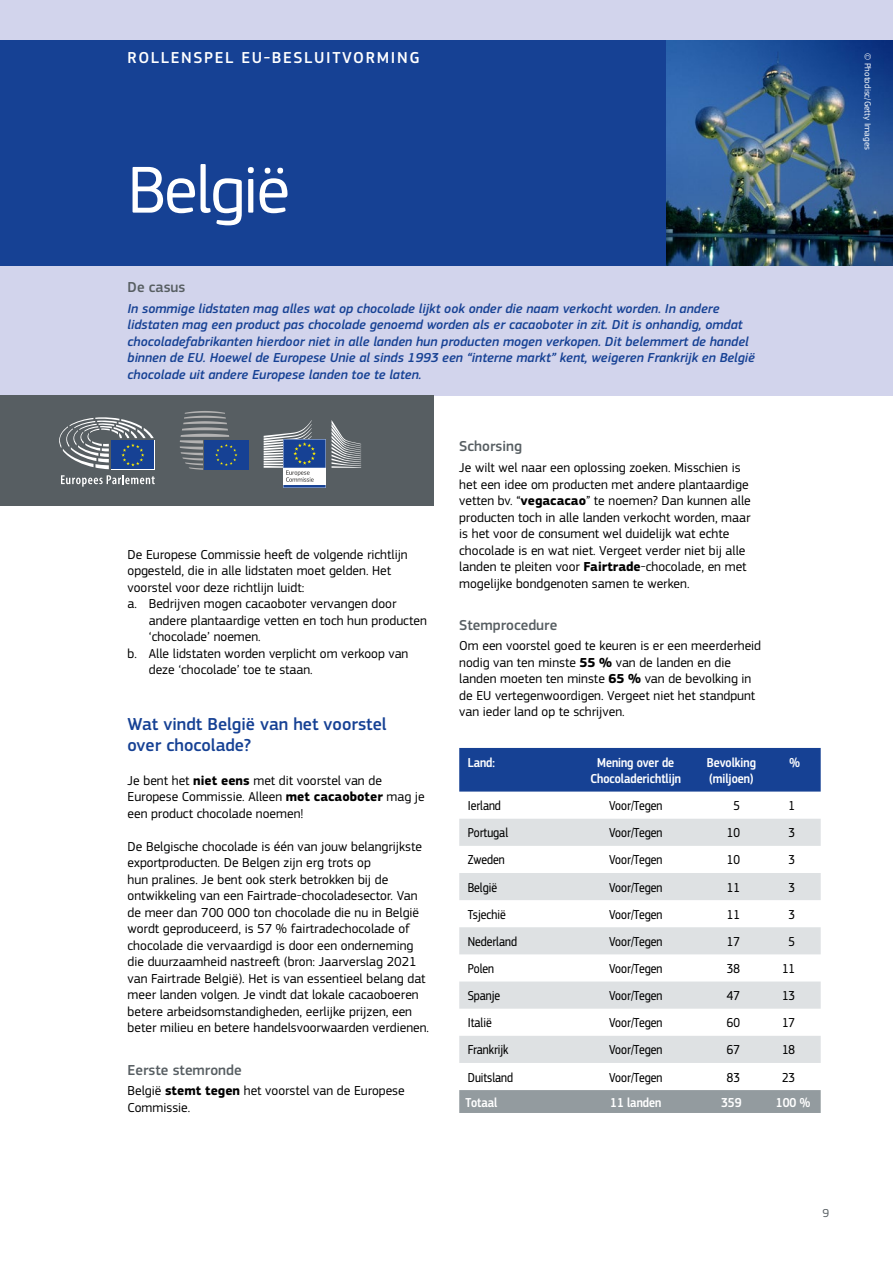
<style>
.page{position:relative;width:893px;height:1263px;background:#fff}
.page>*{position:absolute;margin:0;border:0;box-sizing:border-box;transform-origin:0 0}
.title_1_neg{font:69px "EC Square Sans Pro";letter-spacing:-.03em;color:#fff}
.title_3{font:500 18px/21.6px "EC Square Sans Pro";color:#164194}
.title_6{font:500 16.5px "EC Square Sans Pro";letter-spacing:.1em;color:#fff}
.title_4{font:500 15px "EC Square Sans Pro";color:#575e62}
.text{font:13.5px/16.5px "EC Square Sans Pro";color:#000}
.intro{font:italic 500 13.5px/16.5px "EC Square Sans Pro";color:#164194}
.text-2{font:13.5px "EC Square Sans Cond Pro";color:#000}
.text_indent{font:13.5px/16.5px "EC Square Sans Pro";color:#000}
.graf_1{font:500 13.5px/16.5px "EC Square Sans Cond Pro";color:#fff;text-align:center}
.text-3{font:500 13.5px "EC Square Sans Cond Pro";color:#fff}
.t1{font:12px "EC Square Sans Pro";color:#575e62}
.title_3-2{font:9px "EC Square Sans Pro";color:#fff}
.s1{font-weight:700}
</style>
<div class="page">
<div style="left:0;top:0;width:893px;height:395px;background:#d2d4ec"></div>
<div style="left:0;top:40px;width:893px;height:226px;background:#164194"></div>
<div style="left:0;top:395px;width:434px;height:111px;background:#575e62"></div>
<svg style="left:61px;top:475px;width:94px;height:12px"></svg>
<div style="left:111px;top:440px;width:44px;height:29px;background:#fff"></div>
<svg style="left:59px;top:417px;width:95px;height:52px"></svg>
<div style="left:204px;top:440px;width:44px;height:30px;background:#164194"></div>
<svg style="left:180px;top:411px;width:57px;height:59px"></svg>
<svg style="left:264px;top:420px;width:97px;height:68px"></svg>
<img style="left:667px;top:40px;width:225px;height:226px">
<div style="left:459px;top:748px;width:362px;height:43px;background:#164194"></div>
<svg style="left:459px;top:819px;width:362px;height:244px;fill:#dee1e3"></svg>
<div style="left:459px;top:1090px;width:362px;height:23px;background:#939b9f"></div>
<p class="title_6" style="left:128px;top:48px;width:294px">ROLLENSPEL EU-BESLUITVORMING</p>
<p class="title_1_neg" style="left:128px;top:150px;width:164px">België</p>
<p class="title_4" style="left:128px;top:278px;width:59px">De casus</p>
<p class="intro" style="left:128px;top:300px;width:629px">In sommige lidstaten mag alles wat op chocolade lijkt ook onder die naam verkocht worden. In andere lidstaten mag een product pas chocolade genoemd worden als er cacaoboter in zit. Dit is onhandig, omdat chocoladefabrikanten hierdoor niet in alle landen hun producten mogen verkopen. Dit belemmert de handel binnen de EU. Hoewel de Europese Unie al sinds 1993 een “interne markt” kent, weigeren Frankrijk en België chocolade uit andere Europese landen toe te laten.</p>
<p class="text" style="left:128px;top:546px;width:282px">De Europese Commissie heeft de volgende richtlijn opgesteld, die in alle lidstaten moet gelden. Het voorstel voor deze richtlijn luidt:</p>
<p class="text_indent" style="left:149px;top:596px;width:279px;text-indent:-21px">a. Bedrijven mogen cacaoboter vervangen door andere plantaardige vetten en toch hun producten ‘chocolade’ noemen.</p>
<p class="text_indent" style="left:149px;top:645px;width:261px;text-indent:-21px">b. Alle lidstaten worden verplicht om verkoop van deze ‘chocolade’ toe te staan.</p>
<p class="title_3" style="left:128px;top:713px;width:261px">Wat vindt België van het voorstel over chocolade?</p>
<p class="text" style="left:128px;top:772px;width:299px">Je bent het <span class="s1">niet eens</span> met dit voorstel van de<br>Europese Commissie. Alleen <span class="s1">met cacaoboter</span> mag je een product chocolade noemen!</p>
<p class="text" style="left:128px;top:838px;width:303px">De Belgische chocolade is één van jouw belangrijkste exportproducten. De Belgen zijn erg trots op<br>hun pralines. Je bent ook sterk betrokken bij de ontwikkeling van een Fairtrade-chocoladesector. Van de meer dan 700 000 ton chocolade die nu in België wordt geproduceerd, is 57 % fairtradechocolade of chocolade die vervaardigd is door een onderneming die duurzaamheid nastreeft (bron: Jaarverslag 2021 van Fairtrade België). Het is van essentieel belang dat meer landen volgen. Je vindt dat lokale cacaoboeren betere arbeidsomstandigheden, eerlijke prijzen, een beter milieu en betere handelsvoorwaarden verdienen.</p>
<p class="title_4" style="left:128px;top:1061px;width:116px">Eerste stemronde</p>
<p class="text" style="left:128px;top:1082px;width:279px">België <span class="s1">stemt tegen</span> het voorstel van de Europese<br>Commissie.</p>
<p class="title_4" style="left:459px;top:438px;width:64px">Schorsing</p>
<p class="text" style="left:459px;top:459px;width:293px">Je wilt wel naar een oplossing zoeken. Misschien is het een idee om producten met andere plantaardige vetten bv. “<span class="s1">vegacacao</span>” te noemen? Dan kunnen alle producten toch in alle landen verkocht worden, maar is het voor de consument wel duidelijk wat echte chocolade is en wat niet. Vergeet verder niet bij alle landen te pleiten voor <span class="s1">Fairtrade</span>-chocolade, en met mogelijke bondgenoten samen te werken.</p>
<p class="title_4" style="left:459px;top:616px;width:100px">Stemprocedure</p>
<p class="text" style="left:459px;top:638px;width:303px">Om een voorstel goed te keuren is er een meerderheid nodig van ten minste <span class="s1">55 %</span> van de landen en die landen moeten ten minste <span class="s1">65 %</span> van de bevolking in de EU vertegenwoordigen. Vergeet niet het standpunt van ieder land op te schrijven.</p>
<p class="graf_1" style="left:468px;top:754px;width:29px">Land:</p>
<p class="graf_1" style="left:590px;top:754px;width:92px">Mening over de<br>Chocoladerichtlijn</p>
<p class="graf_1" style="left:707px;top:754px;width:51px">Bevolking</p>
<p class="graf_1" style="left:709px;top:771px;width:46px">(miljoen)</p>
<p class="graf_1" style="left:789px;top:754px;width:12px">%</p>
<p class="text-2" style="left:468px;top:798px;width:35px">Ierland</p>
<p class="text-2" style="left:609px;top:798px;width:55px">Voor/Tegen</p>
<p class="text-2" style="left:733px;top:798px;width:8px">5</p>
<p class="text-2" style="left:789px;top:798px;width:8px">1</p>
<p class="text-2" style="left:468px;top:825px;width:42px">Portugal</p>
<p class="text-2" style="left:609px;top:825px;width:55px">Voor/Tegen</p>
<p class="text-2" style="left:727px;top:825px;width:15px">10</p>
<p class="text-2" style="left:789px;top:825px;width:8px">3</p>
<p class="text-2" style="left:468px;top:852px;width:39px">Zweden</p>
<p class="text-2" style="left:609px;top:852px;width:55px">Voor/Tegen</p>
<p class="text-2" style="left:727px;top:852px;width:15px">10</p>
<p class="text-2" style="left:789px;top:852px;width:8px">3</p>
<p class="text-2" style="left:468px;top:879px;width:31px">België</p>
<p class="text-2" style="left:609px;top:879px;width:55px">Voor/Tegen</p>
<p class="text-2" style="left:727px;top:879px;width:15px">11</p>
<p class="text-2" style="left:789px;top:879px;width:8px">3</p>
<p class="text-2" style="left:468px;top:907px;width:40px">Tsjechië</p>
<p class="text-2" style="left:609px;top:907px;width:55px">Voor/Tegen</p>
<p class="text-2" style="left:727px;top:907px;width:15px">11</p>
<p class="text-2" style="left:789px;top:907px;width:8px">3</p>
<p class="text-2" style="left:468px;top:934px;width:51px">Nederland</p>
<p class="text-2" style="left:609px;top:934px;width:55px">Voor/Tegen</p>
<p class="text-2" style="left:727px;top:934px;width:15px">17</p>
<p class="text-2" style="left:789px;top:934px;width:8px">5</p>
<p class="text-2" style="left:468px;top:961px;width:28px">Polen</p>
<p class="text-2" style="left:609px;top:961px;width:55px">Voor/Tegen</p>
<p class="text-2" style="left:727px;top:961px;width:15px">38</p>
<p class="text-2" style="left:782px;top:961px;width:15px">11</p>
<p class="text-2" style="left:468px;top:988px;width:34px">Spanje</p>
<p class="text-2" style="left:609px;top:988px;width:55px">Voor/Tegen</p>
<p class="text-2" style="left:727px;top:988px;width:15px">47</p>
<p class="text-2" style="left:782px;top:988px;width:15px">13</p>
<p class="text-2" style="left:468px;top:1015px;width:25px">Italië</p>
<p class="text-2" style="left:609px;top:1015px;width:55px">Voor/Tegen</p>
<p class="text-2" style="left:727px;top:1015px;width:15px">60</p>
<p class="text-2" style="left:782px;top:1015px;width:15px">17</p>
<p class="text-2" style="left:468px;top:1042px;width:42px">Frankrijk</p>
<p class="text-2" style="left:609px;top:1042px;width:55px">Voor/Tegen</p>
<p class="text-2" style="left:727px;top:1042px;width:15px">67</p>
<p class="text-2" style="left:782px;top:1042px;width:15px">18</p>
<p class="text-2" style="left:468px;top:1069px;width:47px">Duitsland</p>
<p class="text-2" style="left:609px;top:1069px;width:55px">Voor/Tegen</p>
<p class="text-2" style="left:727px;top:1069px;width:15px">83</p>
<p class="text-2" style="left:782px;top:1069px;width:15px">23</p>
<p class="text-3" style="left:466px;top:1094px;width:33px">Totaal</p>
<p class="text-3" style="left:610px;top:1094px;width:52px">11 landen</p>
<p class="text-3" style="left:721px;top:1094px;width:22px">359</p>
<p class="text-3" style="left:776px;top:1094px;width:36px">100 %</p>
<p class="title_3-2" style="left:873px;top:53px;width:98px;rotate:90deg">© Photodisc/Getty Images</p>
<p class="t1" style="left:822px;top:1206px;width:8px">9</p>
</div>
